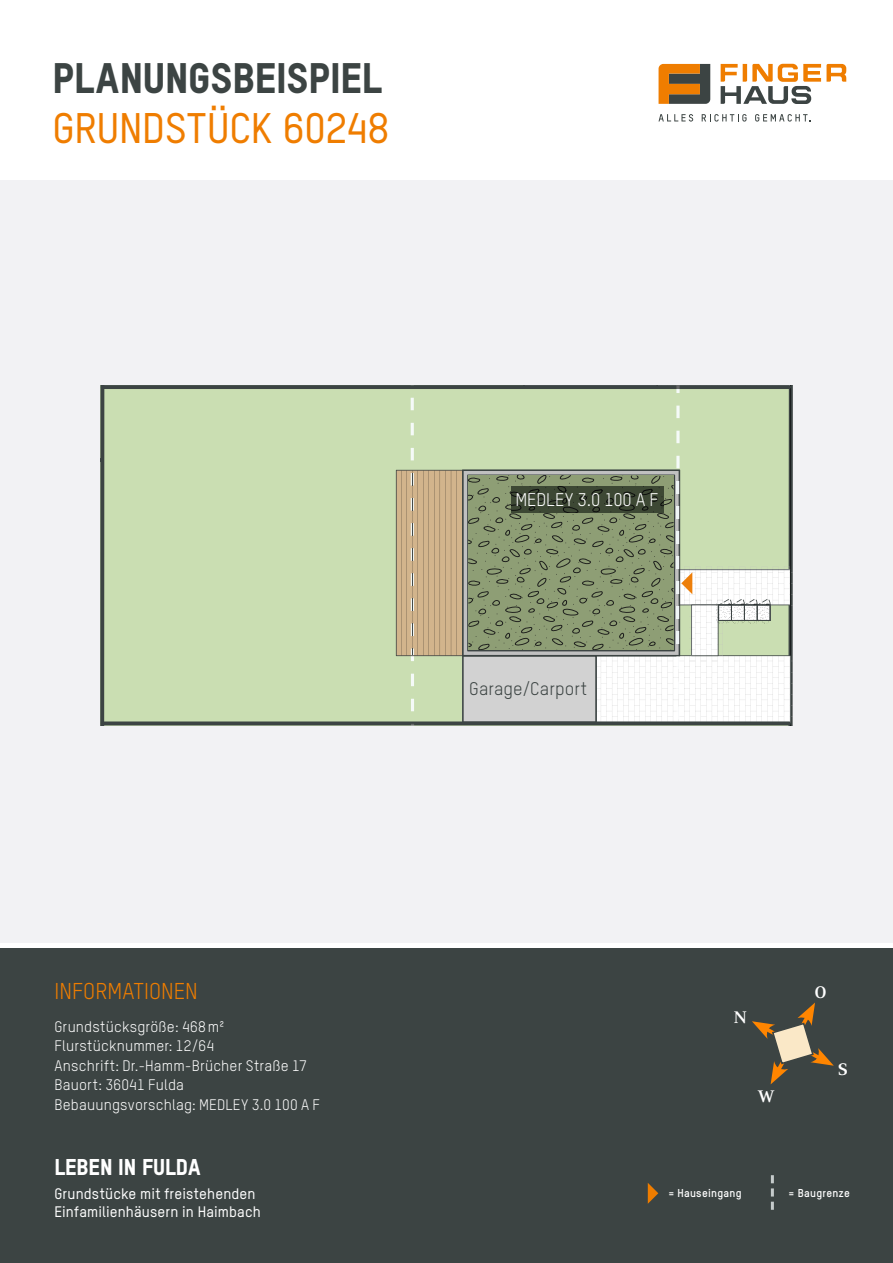
<style>
.page{position:relative;width:893px;height:1263px;background:#fff}
.page>*{position:absolute;margin:0;border:0;box-sizing:border-box;transform-origin:0 0}
.t1{font:800 42px "TSTARPRO";color:#3c4443}
.t2{font:500 42px "TSTARPRO";letter-spacing:-.005em;color:#ef7d00}
.t3{font:22.5px "TSTARPRO";color:#ef7d00}
.t4{font:800 22.5px "TSTARPRO";color:#fff}
.t5{font:18px "TSTARPRO";color:#3c4443}
.t6{font:18px "TSTARPRO";color:#fff}
.t7{font:700 16.5px "Compatil Text LT Pro";color:#fff}
.t8{font:15px/19.5px "TSTARPRO";letter-spacing:.015em;color:#fff}
.t9{font:500 15px/18px "TSTARPRO";letter-spacing:.01em;color:#fff}
.t10{font:700 11.25px "TSTARPRO";letter-spacing:.025em;color:#fff}
</style>
<div class="page">
<div style="left:0;top:181px;width:893px;height:762px;background:#f2f2f4"></div>
<div style="left:0;top:948px;width:893px;height:315px;background:#3c4443"></div>
<svg style="left:648px;top:1183px;width:10px;height:21px"></svg>
<div style="left:101px;top:385px;width:295px;height:340px;background:#cadeb2"></div>
<svg style="left:396px;top:385px;width:396px;height:341px;background:#b8c1a3"></svg>
<svg style="left:771px;top:1175px;width:3px;height:35px"></svg>
<svg style="left:721px;top:64px;width:125px;height:40px"></svg>
<svg style="left:659px;top:64px;width:51px;height:40px;background:#976324"></svg>
<svg style="left:658px;top:114px;width:35px;height:8px"></svg>
<svg style="left:702px;top:114px;width:45px;height:8px"></svg>
<svg style="left:755px;top:114px;width:56px;height:8px"></svg>
<svg style="left:511px;top:486px;width:153px;height:27px;background:#384230"></svg>
<svg style="left:752px;top:1002px;width:82px;height:82px"></svg>
<h1 class="t1" style="left:52px;top:49px;width:331px">PLANUNGSBEISPIEL</h1>
<h1 class="t2" style="left:52px;top:100px;width:338px">GRUNDSTÜCK 60248</h1>
<h2 class="t3" style="left:54px;top:976px;width:145px">INFORMATIONEN</h2>
<p class="t8" style="left:54px;top:1016px;width:267px">Grundstücksgröße: 468m²<br>Flurstücknummer: 12/64<br>Anschrift: Dr.-Hamm-Brücher Straße 17<br>Bauort: 36041 Fulda<br>Bebauungsvorschlag: MEDLEY 3.0 100 A F</p>
<h2 class="t4" style="left:54px;top:1151px;width:148px">LEBEN IN FULDA</h2>
<p class="t9" style="left:54px;top:1184px;width:208px">Grundstücke mit freistehenden<br>Einfamilienhäusern in Haimbach</p>
<p class="t6" style="left:515px;top:488px;width:145px">MEDLEY 3.0 100 A F</p>
<p class="t5" style="left:469px;top:677px;width:119px">Garage/Carport</p>
<p class="t7" style="left:734px;top:1008px;width:15px">N</p>
<p class="t7" style="left:758px;top:1086px;width:18px">W</p>
<p class="t7" style="left:814px;top:983px;width:14px">O</p>
<p class="t7" style="left:838px;top:1059px;width:12px">S</p>
<p class="t10" style="left:668px;top:1185px;width:75px">= Hauseingang</p>
<p class="t10" style="left:788px;top:1185px;width:63px">= Baugrenze</p>
</div>
